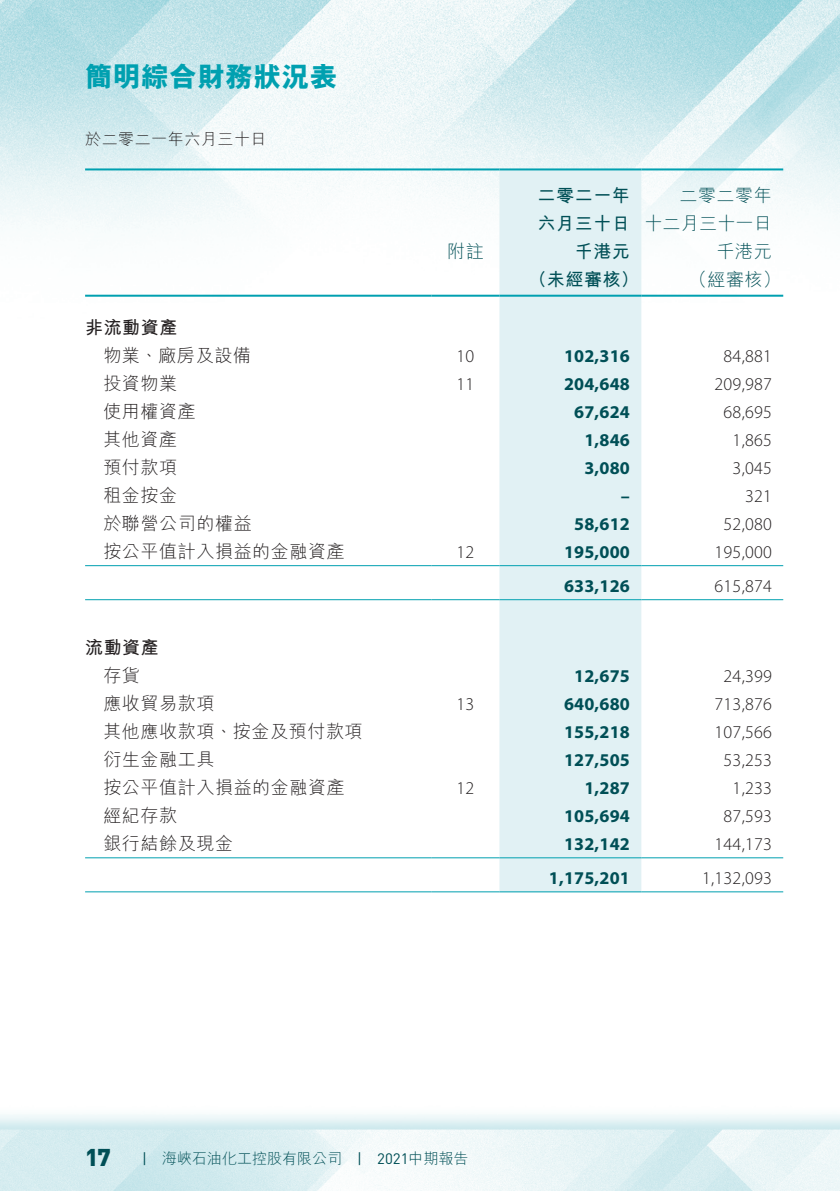
<style>
.page{position:relative;width:840px;height:1191px;background:#fff}
.page>*{position:absolute;margin:0;border:0;box-sizing:border-box;transform-origin:0 0}
.t1{font:800 28px "M Hei HK";color:#00a0b0}
.t2{font:900 24px "DIN";color:#004f56}
._50_Table_txt{font:300 18px "Myriad Pro";letter-spacing:.015em;color:#231f20}
._50_Table_txt-2{font:700 18px "Myriad Pro";letter-spacing:.01em;color:#004f56}
._50_Table_txt-3{font:300 18px "M Hei HK";letter-spacing:.035em;color:#231f20}
._50_Table_txt-4{font:700 18px "M Hei HK";letter-spacing:.03em;color:#004f56}
._50_Table_txt-5{font:300 18px "M Hei HK";letter-spacing:.035em;color:#004f56}
._50_Table_txt-6{font:700 18px "M Hei HK";letter-spacing:.03em;color:#231f20}
._50_Table_txt-7{font:300 18px "M Hei HK";letter-spacing:.015em;color:#004f56}
._00_txt{font:300 16px "M Hei HK";letter-spacing:.035em;color:#231f20}
.t3{font:300 15px "M Hei HK";color:#004f56}
.t4{font:15px "DIN";color:#004f56}
.s1{font-family:"M Hei HK";font-weight:300}
</style>
<div class="page">
<img style="left:0;top:0;width:839px;height:1191px">
<div style="left:499px;top:170px;width:142px;height:721px;background:#e1f1f4"></div>
<hr style="left:85px;top:168px;width:346px;height:2px;background:#00a0b0">
<hr style="left:431px;top:168px;width:68px;height:2px;background:#00a0b0">
<hr style="left:499px;top:168px;width:142px;height:2px;background:#00a0b0">
<hr style="left:641px;top:168px;width:141px;height:2px;background:#00a0b0">
<hr style="left:85px;top:295px;width:346px;height:2px;background:#00a0b0">
<hr style="left:431px;top:295px;width:68px;height:2px;background:#00a0b0">
<hr style="left:499px;top:295px;width:142px;height:2px;background:#00a0b0">
<hr style="left:641px;top:295px;width:141px;height:2px;background:#00a0b0">
<hr style="left:85px;top:565px;width:346px;height:1px;background:#00a0b0">
<hr style="left:431px;top:565px;width:68px;height:1px;background:#00a0b0">
<hr style="left:499px;top:565px;width:142px;height:1px;background:#00a0b0">
<hr style="left:641px;top:565px;width:141px;height:1px;background:#00a0b0">
<hr style="left:85px;top:599px;width:346px;height:1px;background:#00a0b0">
<hr style="left:431px;top:599px;width:68px;height:1px;background:#00a0b0">
<hr style="left:499px;top:599px;width:142px;height:1px;background:#00a0b0">
<hr style="left:641px;top:599px;width:141px;height:1px;background:#00a0b0">
<hr style="left:85px;top:857px;width:346px;height:1px;background:#00a0b0">
<hr style="left:431px;top:857px;width:68px;height:1px;background:#00a0b0">
<hr style="left:499px;top:857px;width:142px;height:1px;background:#00a0b0">
<hr style="left:641px;top:857px;width:141px;height:1px;background:#00a0b0">
<hr style="left:85px;top:891px;width:346px;height:1px;background:#00a0b0">
<hr style="left:431px;top:891px;width:68px;height:1px;background:#00a0b0">
<hr style="left:499px;top:891px;width:142px;height:1px;background:#00a0b0">
<hr style="left:641px;top:891px;width:141px;height:1px;background:#00a0b0">
<p class="t1" style="left:85px;top:63px;width:253px">簡明綜合財務狀況表</p>
<p class="_00_txt" style="left:85px;top:131px;width:183px">於二零二一年六月三十日</p>
<p class="_50_Table_txt-5" style="left:447px;top:242px;width:38px">附註</p>
<p class="_50_Table_txt-4" style="left:537px;top:182px;width:94px">二零二一年</p>
<p class="_50_Table_txt-4" style="left:537px;top:210px;width:94px">六月三十日</p>
<p class="_50_Table_txt-4" style="left:574px;top:238px;width:57px">千港元</p>
<p class="_50_Table_txt-5" style="left:679px;top:186px;width:94px">二零二零年</p>
<p class="_50_Table_txt-7" style="left:644px;top:214px;width:129px">十二月三十一日</p>
<p class="_50_Table_txt-5" style="left:716px;top:242px;width:57px">千港元</p>
<p class="_50_Table_txt-4" style="left:528px;top:266px;width:112px">（未經審核）</p>
<p class="_50_Table_txt-5" style="left:688px;top:270px;width:93px">（經審核(</p>
<p class="_50_Table_txt-6" style="left:85px;top:314px;width:94px">非流動資產</p>
<p class="_50_Table_txt-3" style="left:103px;top:346px;width:149px">物業、廠房及設備</p>
<p class="_50_Table_txt" style="left:456px;top:345px;width:19px">10</p>
<p class="_50_Table_txt-2" style="left:563px;top:344px;width:67px">102,316</p>
<p class="_50_Table_txt" style="left:723px;top:345px;width:50px">84,881</p>
<p class="_50_Table_txt-3" style="left:103px;top:374px;width:75px">投資物業</p>
<p class="_50_Table_txt" style="left:456px;top:373px;width:19px">11</p>
<p class="_50_Table_txt-2" style="left:563px;top:372px;width:67px">204,648</p>
<p class="_50_Table_txt" style="left:714px;top:373px;width:59px">209,987</p>
<p class="_50_Table_txt-3" style="left:103px;top:402px;width:94px">使用權資產</p>
<p class="_50_Table_txt-2" style="left:574px;top:400px;width:57px">67,624</p>
<p class="_50_Table_txt" style="left:723px;top:401px;width:50px">68,695</p>
<p class="_50_Table_txt-3" style="left:103px;top:430px;width:75px">其他資產</p>
<p class="_50_Table_txt-2" style="left:584px;top:428px;width:47px">1,846</p>
<p class="_50_Table_txt" style="left:732px;top:429px;width:41px">1,865</p>
<p class="_50_Table_txt-3" style="left:103px;top:458px;width:75px">預付款項</p>
<p class="_50_Table_txt-2" style="left:584px;top:456px;width:47px">3,080</p>
<p class="_50_Table_txt" style="left:732px;top:457px;width:41px">3,045</p>
<p class="_50_Table_txt-3" style="left:103px;top:486px;width:75px">租金按金</p>
<p class="_50_Table_txt-2" style="left:620px;top:484px;width:10px">–</p>
<p class="_50_Table_txt" style="left:744px;top:485px;width:28px">321</p>
<p class="_50_Table_txt-3" style="left:103px;top:514px;width:150px">於聯營公司的權益</p>
<p class="_50_Table_txt-2" style="left:574px;top:512px;width:57px">58,612</p>
<p class="_50_Table_txt" style="left:723px;top:513px;width:50px">52,080</p>
<p class="_50_Table_txt-3" style="left:103px;top:542px;width:243px">按公平值計入損益的金融資產</p>
<p class="_50_Table_txt" style="left:456px;top:541px;width:19px">12</p>
<p class="_50_Table_txt-2" style="left:563px;top:540px;width:67px">195,000</p>
<p class="_50_Table_txt" style="left:714px;top:541px;width:59px">195,000</p>
<p class="_50_Table_txt-2" style="left:563px;top:574px;width:67px">633,126</p>
<p class="_50_Table_txt" style="left:714px;top:575px;width:59px">615,874</p>
<p class="_50_Table_txt-6" style="left:85px;top:634px;width:75px">流動資產</p>
<p class="_50_Table_txt-3" style="left:103px;top:666px;width:38px">存貨</p>
<p class="_50_Table_txt-2" style="left:574px;top:664px;width:57px">12,675</p>
<p class="_50_Table_txt" style="left:723px;top:665px;width:50px">24,399</p>
<p class="_50_Table_txt-3" style="left:103px;top:694px;width:112px">應收貿易款項</p>
<p class="_50_Table_txt" style="left:456px;top:693px;width:19px">13</p>
<p class="_50_Table_txt-2" style="left:563px;top:692px;width:67px">640,680</p>
<p class="_50_Table_txt" style="left:714px;top:693px;width:59px">713,876</p>
<p class="_50_Table_txt-3" style="left:103px;top:722px;width:261px">其他應收款項、按金及預付款項</p>
<p class="_50_Table_txt-2" style="left:563px;top:720px;width:67px">155,218</p>
<p class="_50_Table_txt" style="left:714px;top:721px;width:59px">107,566</p>
<p class="_50_Table_txt-3" style="left:103px;top:750px;width:112px">衍生金融工具</p>
<p class="_50_Table_txt-2" style="left:563px;top:748px;width:67px">127,505</p>
<p class="_50_Table_txt" style="left:723px;top:749px;width:50px">53,253</p>
<p class="_50_Table_txt-3" style="left:103px;top:778px;width:243px">按公平值計入損益的金融資產</p>
<p class="_50_Table_txt" style="left:456px;top:777px;width:19px">12</p>
<p class="_50_Table_txt-2" style="left:584px;top:776px;width:47px">1,287</p>
<p class="_50_Table_txt" style="left:732px;top:777px;width:41px">1,233</p>
<p class="_50_Table_txt-3" style="left:103px;top:806px;width:75px">經紀存款</p>
<p class="_50_Table_txt-2" style="left:563px;top:804px;width:67px">105,694</p>
<p class="_50_Table_txt" style="left:723px;top:805px;width:50px">87,593</p>
<p class="_50_Table_txt-3" style="left:103px;top:834px;width:131px">銀行結餘及現金</p>
<p class="_50_Table_txt-2" style="left:563px;top:832px;width:67px">132,142</p>
<p class="_50_Table_txt" style="left:714px;top:833px;width:59px">144,173</p>
<p class="_50_Table_txt-2" style="left:548px;top:866px;width:83px">1,175,201</p>
<p class="_50_Table_txt" style="left:701px;top:867px;width:71px">1,132,093</p>
<p class="t2" style="left:85px;top:1141px;width:27px">17</p>
<p class="t4" style="left:142px;top:1149px;width:6px">|</p>
<p class="t3" style="left:162px;top:1151px;width:181px">海峽石油化工控股有限公司</p>
<p class="t4" style="left:357px;top:1149px;width:6px">|</p>
<p class="t4" style="left:377px;top:1149px;width:93px">2021<span class="s1">中期報告</span></p>
</div>
